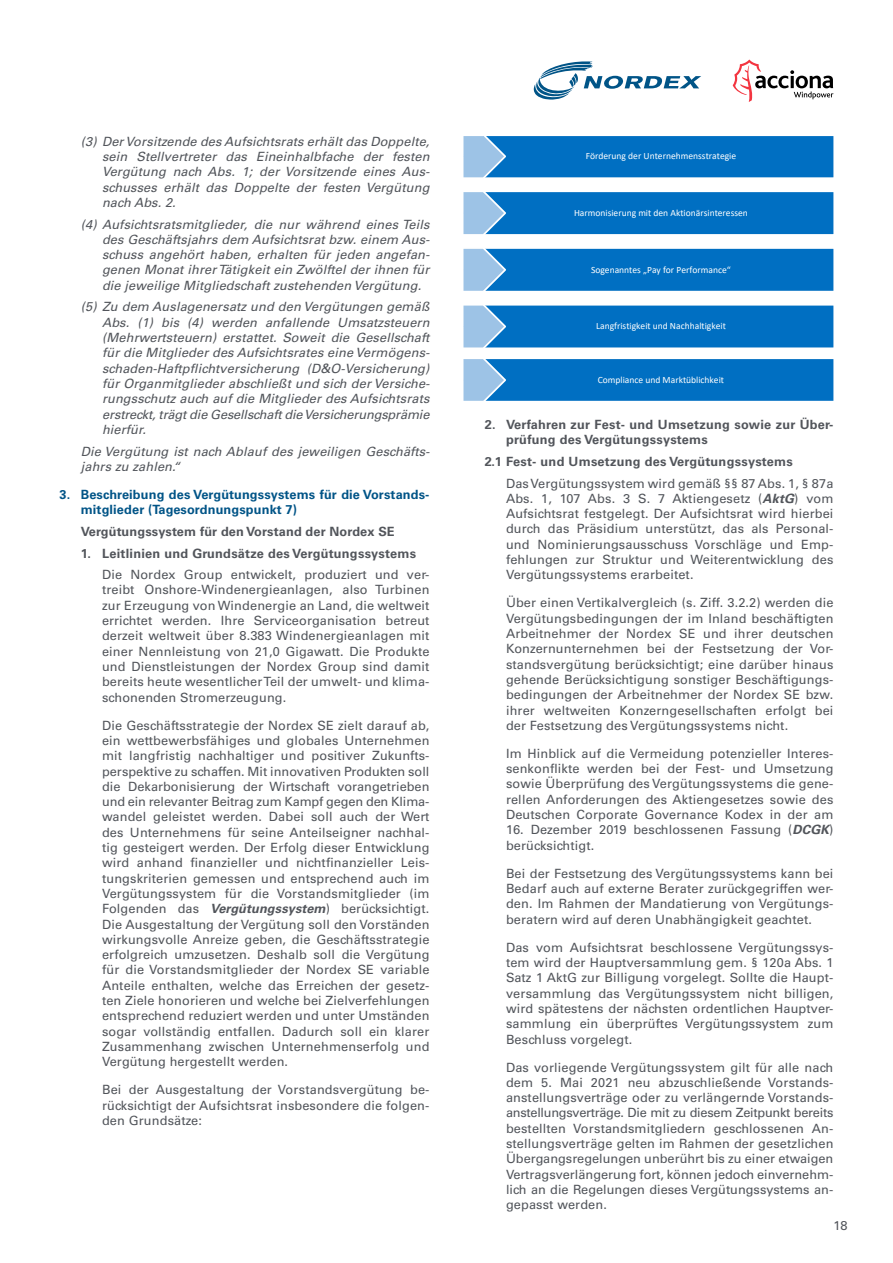
<style>
.page{position:relative;width:893px;height:1263px;background:#fff}
.page>*{position:absolute;margin:0;border:0;box-sizing:border-box;transform-origin:0 0}
.t1{font:12.75px/15.3px "Univers";letter-spacing:.01em;color:#52555b;text-align:justify}
.t2{font:italic 12.75px/15.3px "Univers";letter-spacing:.01em;color:#52555b;text-align:justify}
.t3{font:700 12.75px/15.3px "Univers";letter-spacing:.02em;color:#52555b}
.t4{font:700 12.75px/15.3px "Univers";letter-spacing:.01em;color:#005487}
.t5{font:9.6px "Calibri";color:#fff}
.s1{font-family:"Univers CE"}
.s2{font-family:"Univers CE";font-weight:700;font-style:italic}
</style>
<div class="page">
<svg style="left:534px;top:61px;width:167px;height:39px"></svg>
<svg style="left:733px;top:60px;width:100px;height:42px"></svg>
<svg style="left:463px;top:136px;width:370px;height:42px;background:#1279c6"></svg>
<svg style="left:463px;top:192px;width:370px;height:43px;background:#147ac6"></svg>
<svg style="left:463px;top:248px;width:370px;height:43px;background:#147ac6"></svg>
<svg style="left:463px;top:305px;width:370px;height:43px;background:#157ac6"></svg>
<svg style="left:463px;top:359px;width:370px;height:42px;background:#1077c5"></svg>
<p class="t2" style="left:102px;top:134px;width:329px;text-indent:-21px"><span class="s1">(3)</span> Der Vorsitzende des Aufsichtsrats erhält das Doppelte, sein Stellvertreter das Eineinhalbfache der festen Vergütung nach Abs. 1; der Vorsitzende eines Aus&shy;schusses erhält das Doppelte der festen Vergütung nach Abs. 2.</p>
<p class="t2" style="left:102px;top:216px;width:329px;text-indent:-21px"><span class="s1">(4)</span> Aufsichtsratsmitglieder, die nur während eines Teils des Geschäftsjahrs dem Aufsichtsrat bzw. einem Aus&shy;schuss angehört haben, erhalten für jeden angefan&shy;genen Monat ihrer Tätigkeit ein Zwölftel der ihnen für die jeweilige Mitgliedschaft zustehenden Vergütung.</p>
<p class="t2" style="left:102px;top:299px;width:329px;text-indent:-21px"><span class="s1">(5)</span> Zu dem Auslagenersatz und den Vergütungen gemäß Abs. (1) bis (4) werden anfallende Umsatzsteuern (Mehrwertsteuern) erstattet. Soweit die Gesellschaft für die Mitglieder des Aufsichtsrates eine Vermögens&shy;schaden-Haftpflichtversicherung (D&amp;O-Versicherung) für Organmitglieder abschließt und sich der Versiche&shy;rungsschutz auch auf die Mitglieder des Aufsichtsrats erstreckt, trägt die Gesellschaft die Versicherungsprämie hierfür.</p>
<p class="t2" style="left:81px;top:443px;width:350px">Die Vergütung ist nach Ablauf des jeweiligen Geschäfts&shy;jahrs zu zahlen.“</p>
<p class="t4" style="left:81px;top:487px;width:350px;text-indent:-21px">3. Beschreibung des Vergütungssystems für die Vorstands&shy;mitglieder (Tagesordnungspunkt 7)</p>
<p class="t3" style="left:81px;top:524px;width:315px">Vergütungssystem für den Vorstand der Nordex SE</p>
<p class="t3" style="left:81px;top:545px;width:337px">1. Leitlinien und Grundsätze des Vergütungssystems</p>
<p class="t1" style="left:102px;top:567px;width:329px">Die Nordex Group entwickelt, produziert und ver&shy;treibt Onshore-Windenergieanlagen, also Turbinen zur Erzeugung von Windenergie an Land, die weltweit errichtet werden. Ihre Serviceorganisation betreut derzeit weltweit über 8.383 Windenergieanlagen mit einer Nennleistung von 21,0 Gigawatt. Die Produkte und Dienstleistungen der Nordex Group sind damit bereits heute wesentlicher Teil der umwelt- und klima&shy;schonenden Stromerzeugung.</p>
<p class="t1" style="left:102px;top:717px;width:329px">Die Geschäftsstrategie der Nordex SE zielt darauf ab, ein wettbewerbsfähiges und globales Unternehmen mit langfristig nachhaltiger und positiver Zukunfts&shy;perspektive zu schaffen. Mit innovativen Produkten soll die Dekarbonisierung der Wirtschaft vorangetrieben und ein relevanter Beitrag zum Kampf gegen den Klima&shy;wandel geleistet werden. Dabei soll auch der Wert des Unternehmens für seine Anteilseigner nachhal&shy;tig gesteigert werden. Der Erfolg dieser Entwicklung wird anhand finanzieller und nichtfinanzieller Leis&shy;tungskriterien gemessen und entsprechend auch im Vergütungssystem für die Vorstandsmitglieder (im Folgenden das <span class="s2">Vergütungssystem</span>) berücksichtigt.<br>Die Ausgestaltung der Vergütung soll den Vorständen wirkungsvolle Anreize geben, die Geschäftsstrategie erfolgreich umzusetzen. Deshalb soll die Vergütung für die Vorstandsmitglieder der Nordex SE variable Anteile enthalten, welche das Erreichen der gesetz&shy;ten Ziele honorieren und welche bei Zielverfehlungen entsprechend reduziert werden und unter Umständen sogar vollständig entfallen. Dadurch soll ein klarer Zusammenhang zwischen Unternehmenserfolg und Vergütung hergestellt werden.</p>
<p class="t1" style="left:102px;top:1082px;width:329px">Bei der Ausgestaltung der Vorstandsvergütung be&shy;rücksichtigt der Aufsichtsrat insbesondere die folgen&shy;den Grundsätze:</p>
<p class="t5" style="left:586px;top:149px;width:152px">Förderung der Unternehmensstrategie</p>
<p class="t5" style="left:574px;top:206px;width:175px">Harmonisierung mit den Aktionärsinteressen</p>
<p class="t5" style="left:591px;top:263px;width:141px">Sogenanntes „Pay for Performance“</p>
<p class="t5" style="left:596px;top:319px;width:131px">Langfristigkeit und Nachhaltigkeit</p>
<p class="t5" style="left:598px;top:373px;width:128px">Compliance und Marktüblichkeit</p>
<p class="t3" style="left:506px;top:417px;width:329px;text-indent:-21px">2. Verfahren zur Fest- und Umsetzung sowie zur Über&shy;prüfung des Vergütungssystems</p>
<p class="t3" style="left:485px;top:454px;width:310px">2.1 Fest- und Umsetzung des Vergütungssystems</p>
<p class="t1" style="left:506px;top:475px;width:329px">Das Vergütungssystem wird gemäß §§ 87 Abs. 1, § 87a Abs. 1, 107 Abs. 3 S. 7 Aktiengesetz (<span class="s2">AktG</span>) vom Aufsichtsrat festgelegt. Der Aufsichtsrat wird hierbei durch das Präsidium unterstützt, das als Personal&shy;und Nominierungsausschuss Vorschläge und Emp&shy;fehlungen zur Struktur und Weiterentwicklung des Vergütungssystems erarbeitet.</p>
<p class="t1" style="left:506px;top:595px;width:329px">Über einen Vertikalvergleich (s. Ziff. 3.2.2) werden die Vergütungsbedingungen der im Inland beschäftigten Arbeitnehmer der Nordex SE und ihrer deutschen Konzernunternehmen bei der Festsetzung der Vor&shy;standsvergütung berücksichtigt; eine darüber hinaus gehende Berücksichtigung sonstiger Beschäftigungs&shy;bedingungen der Arbeitnehmer der Nordex SE bzw. ihrer weltweiten Konzerngesellschaften erfolgt bei der Festsetzung des Vergütungssystems nicht.</p>
<p class="t1" style="left:506px;top:746px;width:329px">Im Hinblick auf die Vermeidung potenzieller Interes&shy;senkonflikte werden bei der Fest- und Umsetzung sowie Überprüfung des Vergütungssystems die gene&shy;rellen Anforderungen des Aktiengesetzes sowie des Deutschen Corporate Governance Kodex in der am</p>
<p class="t1" style="left:506px;top:822px;width:329px">16. Dezember 2019 beschlossenen Fassung (<span class="s2">DCGK</span>) berücksichtigt.</p>
<p class="t1" style="left:506px;top:866px;width:329px">Bei der Festsetzung des Vergütungssystems kann bei Bedarf auch auf externe Berater zurückgegriffen wer&shy;den. Im Rahmen der Mandatierung von Vergütungs&shy;beratern wird auf deren Unabhängigkeit geachtet.</p>
<p class="t1" style="left:506px;top:939px;width:329px">Das vom Aufsichtsrat beschlossene Vergütungssys&shy;tem wird der Hauptversammlung gem. § 120a Abs. 1<br>Satz 1 AktG zur Billigung vorgelegt. Sollte die Haupt&shy;versammlung das Vergütungssystem nicht billigen, wird spätestens der nächsten ordentlichen Hauptver&shy;sammlung ein überprüftes Vergütungssystem zum Beschluss vorgelegt.</p>
<p class="t1" style="left:506px;top:1059px;width:329px">Das vorliegende Vergütungssystem gilt für alle nach dem 5. Mai 2021 neu abzuschließende Vorstands&shy;anstellungsverträge oder zu verlängernde Vorstands&shy;anstellungsverträge. Die mit zu diesem Zeitpunkt bereits bestellten Vorstandsmitgliedern geschlossenen An&shy;stellungsverträge gelten im Rahmen der gesetzlichen Übergangsregelungen unberührt bis zu einer etwaigen Vertragsverlängerung fort, können jedoch einvernehm&shy;lich an die Regelungen dieses Vergütungssystems an&shy;gepasst werden.</p>
<p class="t1" style="left:833px;top:1218px;width:16px">18</p>
</div>
